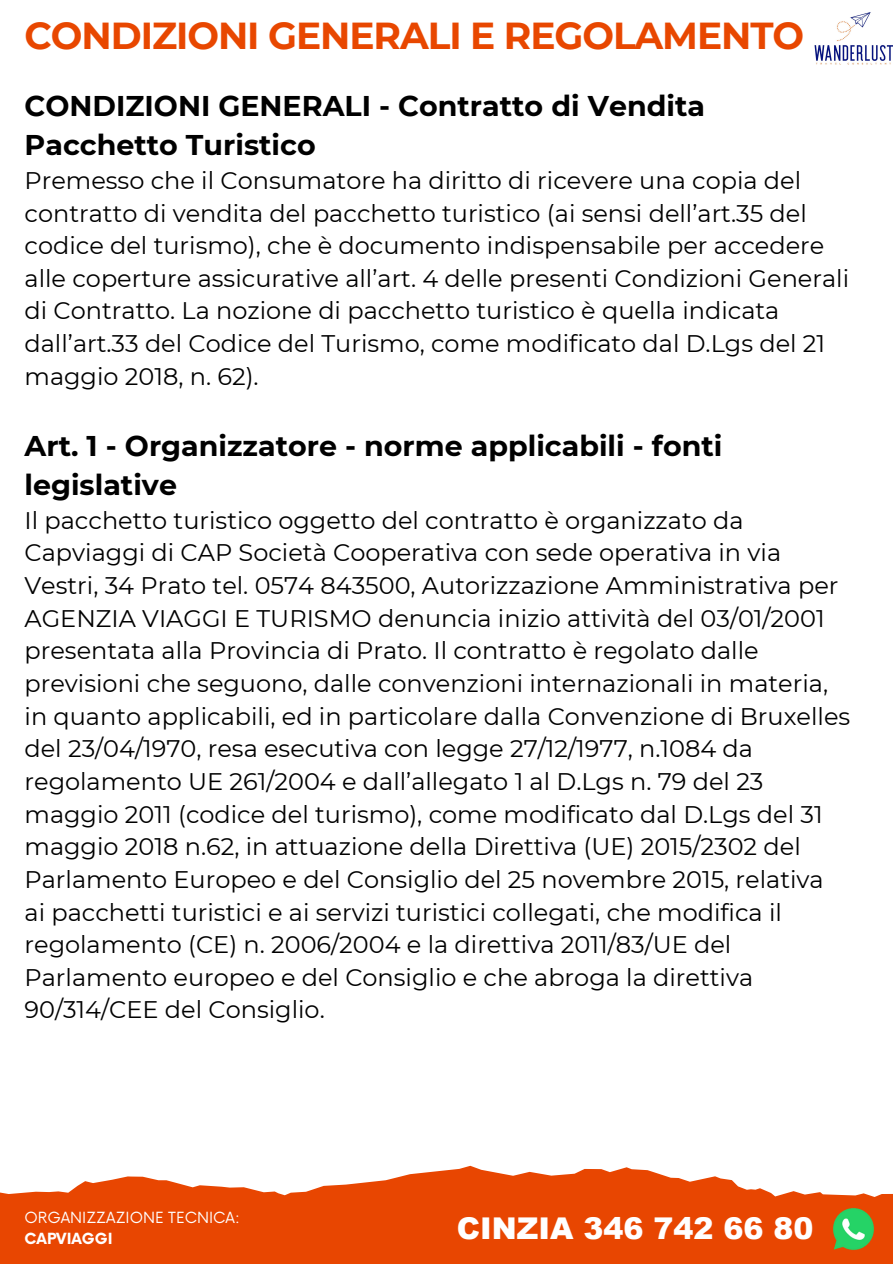
<style>
.page{position:relative;width:893px;height:1264px;background:#fff}
.page>*{position:absolute;margin:0;border:0;box-sizing:border-box;transform-origin:0 0}
.t1{font:700 37.5px "Montserrat";letter-spacing:-.03em;color:#e84700}
.t2{font:900 30px "Arial";color:#fff}
.t3{font:700 28.5px/39.3px "Montserrat";color:#000}
.t4{font:24px/32.5px "Montserrat";color:#000}
.t5{font:15px "Now";color:#fff}
.t6{font:700 15px "Now";color:#fff}
</style>
<div class="page">
<svg style="left:0;top:1165px;width:892px;height:98px;fill:#e84601"></svg>
<img style="left:832px;top:1207px;width:42px;height:42px">
<img style="left:814px;top:12px;width:78px;height:53px">
<p class="t1" style="left:25px;top:12px;width:781px">CONDIZIONI GENERALI E REGOLAMENTO</p>
<h3 class="t3" style="left:25px;top:86px;width:682px">CONDIZIONI GENERALI - Contratto di Vendita<br>Pacchetto Turistico</h3>
<h3 class="t4" style="left:25px;top:164px;width:826px">Premesso che il Consumatore ha diritto di ricevere una copia del contratto di vendita del pacchetto turistico (ai sensi dell’art.35 del codice del turismo), che è documento indispensabile per accedere alle coperture assicurative all’art. 4 delle presenti Condizioni Generali di Contratto. La nozione di pacchetto turistico è quella indicata dall’art.33 del Codice del Turismo, come modificato dal D.Lgs del 21 maggio 2018, n. 62).</h3>
<h3 class="t3" style="left:25px;top:426px;width:699px">Art. 1 - Organizzatore - norme applicabili - fonti legislative</h3>
<h3 class="t4" style="left:25px;top:504px;width:827px">Il pacchetto turistico oggetto del contratto è organizzato da Capviaggi di CAP Società Cooperativa con sede operativa in via Vestri, 34 Prato tel. 0574 843500, Autorizzazione Amministrativa per AGENZIA VIAGGI E TURISMO denuncia inizio attività del 03/01/2001 presentata alla Provincia di Prato. Il contratto è regolato dalle previsioni che seguono, dalle convenzioni internazionali in materia, in quanto applicabili, ed in particolare dalla Convenzione di Bruxelles del 23/04/1970, resa esecutiva con legge 27/12/1977, n.1084 da regolamento UE 261/2004 e dall’allegato 1 al D.Lgs n. 79 del 23 maggio 2011 (codice del turismo), come modificato dal D.Lgs del 31 maggio 2018 n.62, in attuazione della Direttiva (UE) 2015/2302 del Parlamento Europeo e del Consiglio del 25 novembre 2015, relativa ai pacchetti turistici e ai servizi turistici collegati, che modifica il regolamento (CE) n. 2006/2004 e la direttiva 2011/83/UE del Parlamento europeo e del Consiglio e che abroga la direttiva 90/314/CEE del Consiglio.</h3>
<p class="t5" style="left:25px;top:1209px;width:216px">ORGANIZZAZIONE TECNICA:</p>
<p class="t6" style="left:25px;top:1229px;width:90px">CAPVIAGGI</p>
<p class="t2" style="left:456px;top:1206px;width:358px">CINZIA 346 742 66 80</p>
</div>
